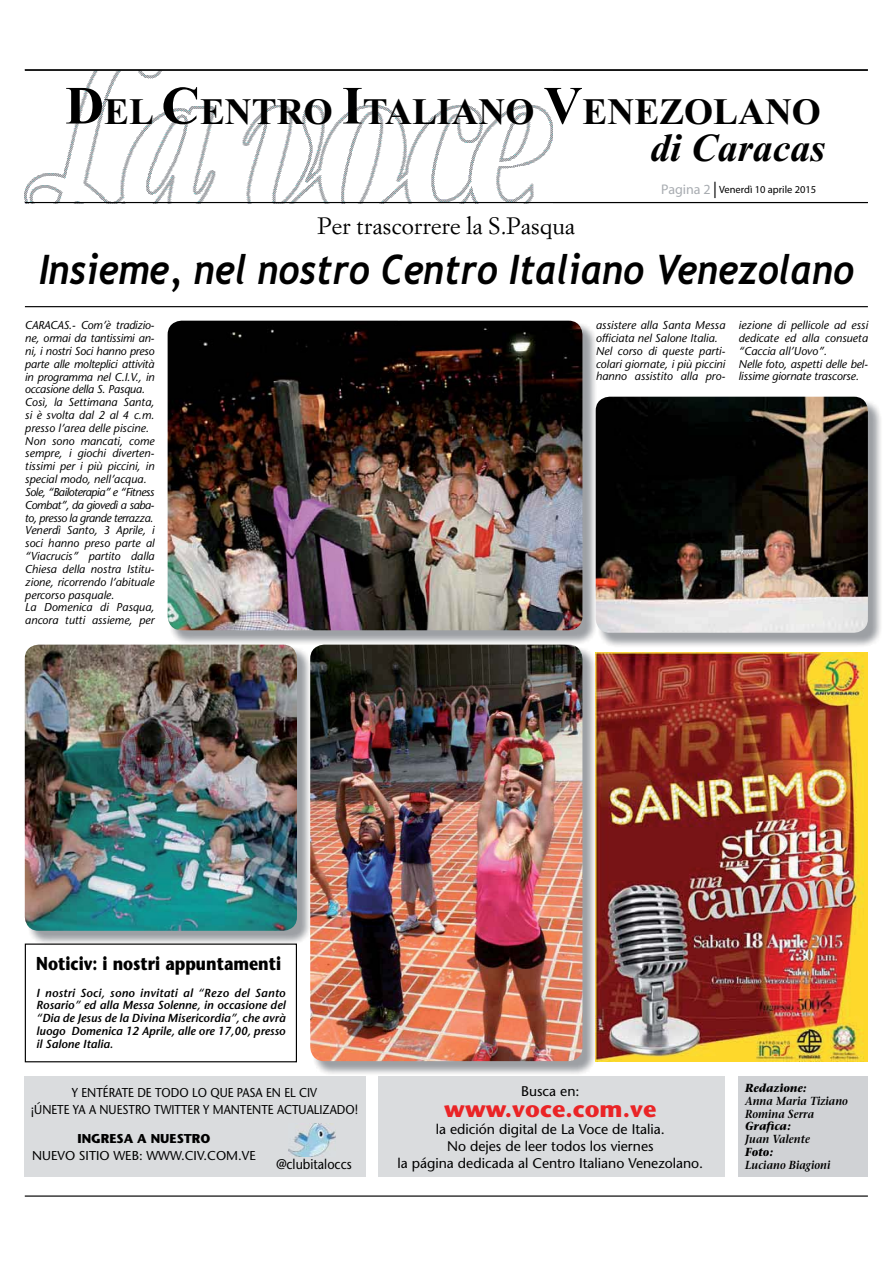
<style>
.page{position:relative;width:893px;height:1263px;background:#fff}
.page>*{position:absolute;margin:0;border:0;box-sizing:border-box;transform-origin:0 0}
.t1{font:italic 700 40.8px "Trebuchet";color:#000;scale:.9 1}
.t2{font:italic 700 39.6px "Times New Roman";color:#000}
.t3{font:700 37.35px "Times New Roman";color:#000}
.t4{font:23.25px "Simoncini Garamond";color:#000}
.t5{font:700 23.25px "Stone Sans";color:#ea2426}
.t6{font:700 18.6px "Stone Sans";color:#000;scale:.85 1}
.t7{font:13.95px/16.8px "Stone Sans";color:#000;text-align:center}
.t8{font:13.95px "Stone Sans";color:#000;scale:.91 1}
.t9{font:12.9px/17.5px "Stone Sans";color:#000;text-align:center;scale:.91 1}
.t10{font:12.9px "Stone Sans";color:#000}
.t11{font:700 12.9px "Stone Sans";color:#000}
.t12{font:italic 600 11.7px/12.9px "Stone Sans";color:#000;text-align:justify}
.t13{font:italic 600 11.7px/12.9px "Stone Serif";color:#000;scale:.9 1}
.t14{font:italic 700 11.7px "Stone Serif";color:#000;scale:.9 1}
.t15{font:italic 11.4px/12.8px "Stone Sans";color:#000}
.t16{font:10.5px "Myriad Pro";color:#000}
.s1{font-size:53.7px}
.s2{font-size:13.95px;color:#a8acb1}
.s3{font-size:16.35px}
</style>
<div class="page">
<div style="left:25px;top:1076px;width:341px;height:101px;background:#dadcde"></div>
<div style="left:378px;top:1076px;width:347px;height:101px;background:#dadcde"></div>
<hr style="left:25px;top:1196px;width:843px;height:1px;background:#000">
<hr style="left:25px;top:69px;width:843px;height:1px;background:#000">
<img style="left:25px;top:71px;width:528px;height:131px">
<hr style="left:25px;top:70px;width:843px;height:1px;background:#000">
<hr style="left:25px;top:202px;width:843px;height:1px;background:#000">
<img style="left:288px;top:1124px;width:47px;height:32px">
<div style="left:738px;top:1076px;width:130px;height:101px;background:#d0d2d5"></div>
<img style="left:169px;top:322px;width:428px;height:323px">
<svg style="left:596px;top:322px;width:1px;height:61px"></svg>
<img style="left:168px;top:321px;width:414px;height:309px;border-radius:14px">
<img style="left:27px;top:646px;width:285px;height:298px">
<img style="left:25px;top:645px;width:272px;height:286px;border-radius:14px">
<img style="left:312px;top:646px;width:285px;height:428px">
<img style="left:310px;top:645px;width:272px;height:416px;border-radius:14px">
<img style="left:597px;top:398px;width:284px;height:248px">
<img style="left:596px;top:397px;width:272px;height:236px;border-radius:14px">
<div style="left:25px;top:944px;width:272px;height:118px;border:1px solid #000"></div>
<hr style="left:25px;top:306px;width:843px;height:1px;background:#000">
<img style="left:595px;top:653px;width:273px;height:408px">
<h3 class="t3" style="left:65px;top:99px;width:757px"><span class="s1">D</span>EL <span class="s1">C</span>ENTRO <span class="s1">I</span>TALIANO <span class="s1">V</span>ENEZOLANO</h3>
<h2 class="t2" style="left:650px;top:125px;width:177px">di Caracas</h2>
<h3 class="t4" style="left:317px;top:216px;width:259px">Per trascorrere la S.Pasqua</h3>
<p class="t16" style="left:661px;top:185px;width:156px"><span class="s2">Pagina 2</span> <span class="s3">|</span> Venerdì 10 aprile 2015</p>
<h1 class="t1" style="left:39px;top:246px;width:907px">Insieme, nel nostro Centro Italiano Venezolano</h1>
<p class="t15" style="left:25px;top:320px;width:131px">CARACAS.- Com’è tradizio&shy;ne, ormai da tantissimi an&shy;ni, i nostri Soci hanno preso parte alle molteplici attività in programma nel C.I.V., in occasione della S. Pasqua.<br>Così, la Settimana Santa, si è svolta dal 2 al 4 c.m. presso l’area delle piscine.<br>Non sono mancati, come sempre, i giochi diverten&shy;tissimi per i più piccini, in special modo, nell’acqua.<br>Sole, “Bailoterapia” e “Fitness<br>Combat”, da giovedì a saba&shy;to, presso la grande terrazza.<br>Venerdì Santo, 3 Aprile, i soci hanno preso parte al “Viacrucis” partito dalla<br>Chiesa della nostra Istitu&shy;zione, ricorrendo l’abituale percorso pasquale.<br>La Domenica di Pasqua, ancora tutti assieme, per</p>
<p class="t15" style="left:596px;top:320px;width:131px">assistere alla Santa Messa officiata nel Salone Italia.<br>Nel corso di queste parti&shy;colari giornate, i più piccini hanno assistito alla pro-</p>
<p class="t15" style="left:738px;top:320px;width:131px">iezione di pellicole ad essi dedicate ed alla consueta “Caccia all’Uovo”.<br>Nelle foto, aspetti delle bel&shy;lissime giornate trascorse.</p>
<h3 class="t6" style="left:36px;top:957px;width:290px">Noticiv: i nostri appuntamenti</h3>
<p class="t12" style="left:36px;top:987px;width:251px">I nostri Soci, sono invitati al “Rezo del Santo Rosario” ed alla Messa Solenne, in occasione del “Dia de Jesus de la Divina Misericordia”, che avrà luogo Domenica 12 Aprile, alle ore 17,00, presso il Salone Italia.</p>
<p class="t9" style="left:31px;top:1085px;width:361px">Y ENTÉRATE DE TODO LO QUE PASA EN EL CIV<br>¡ÚNETE YA A NUESTRO TWITTER Y MANTENTE ACTUALIZADO!</p>
<p class="t11" style="left:77px;top:1134px;width:135px">INGRESA A NUESTRO</p>
<p class="t10" style="left:32px;top:1150px;width:225px">NUEVO SITIO WEB: WWW.CIV.COM.VE</p>
<p class="t8" style="left:276px;top:1159px;width:84px">@clubitaloccs</p>
<p class="t7" style="left:521px;top:1085px;width:60px">Busca en:</p>
<h3 class="t5" style="left:444px;top:1100px;width:214px">www.voce.com.ve</h3>
<p class="t7" style="left:397px;top:1122px;width:307px">la edición digital de La Voce de Italia.<br>No dejes de leer todos los viernes<br>la página dedicada al Centro Italiano Venezolano.</p>
<p class="t14" style="left:745px;top:1083px;width:69px">Redazione:</p>
<p class="t13" style="left:745px;top:1095px;width:116px">Anna Maria Tiziano<br>Romina Serra</p>
<p class="t14" style="left:745px;top:1122px;width:52px">Grafica:</p>
<p class="t13" style="left:745px;top:1134px;width:74px">Juan Valente</p>
<p class="t14" style="left:745px;top:1147px;width:32px">Foto:</p>
<p class="t13" style="left:745px;top:1160px;width:96px">Luciano Biagioni</p>
</div>
